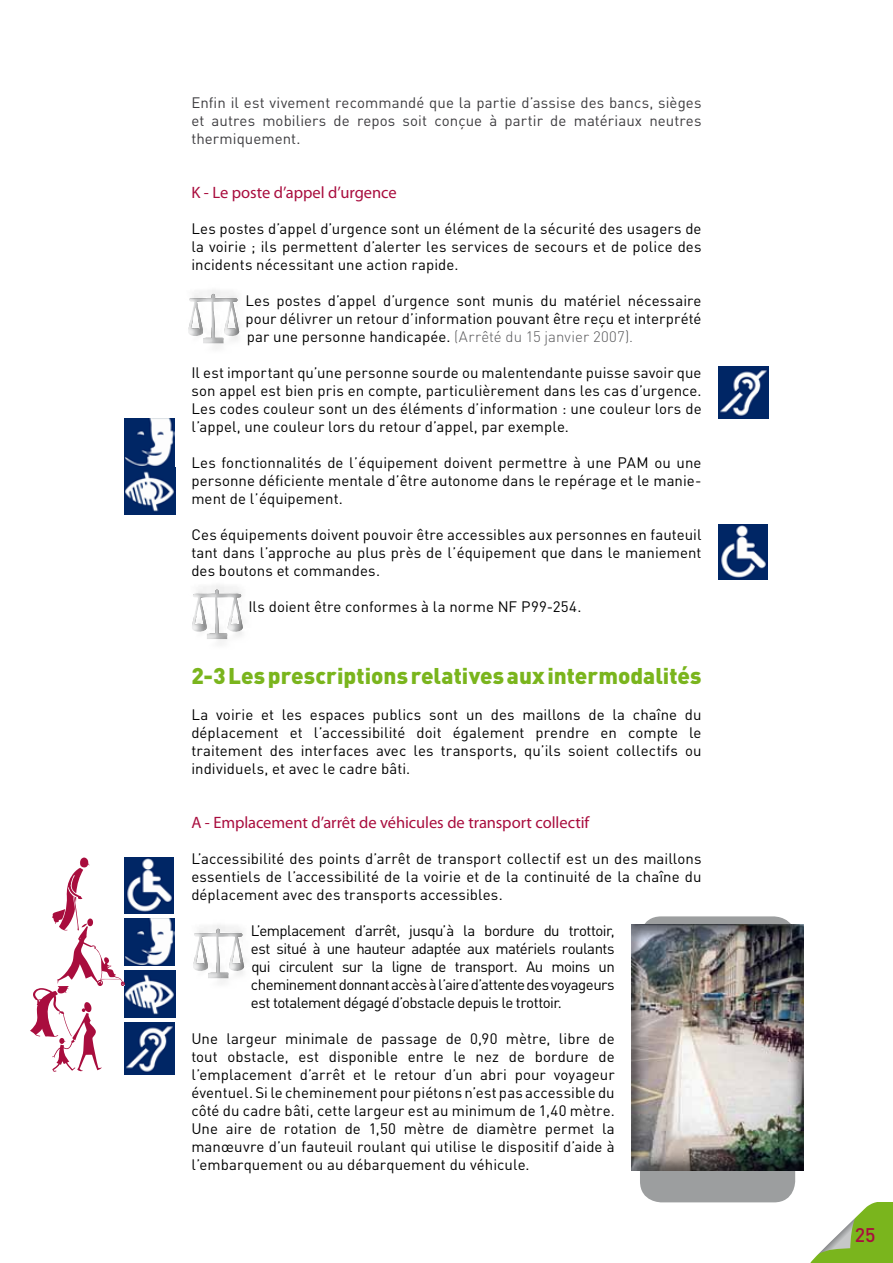
<style>
.page{position:relative;width:893px;height:1263px;background:#fff}
.page>*{position:absolute;margin:0;border:0;box-sizing:border-box;transform-origin:0 0}
.t1{font:900 22.5px "DIN";color:#7ab51d}
.t2{font:500 19.5px "DIN";color:#a90d3e}
.t3{font:16.5px "Myriad Pro";letter-spacing:-.005em;color:#a90d3e}
.t4{font:15px/18px "DIN";letter-spacing:.005em;color:#000;text-align:justify}
.t5{font:15px/18px "DIN";letter-spacing:.005em;color:#3e3d40;text-align:justify}
.s1{font-weight:300;color:#58585a}
</style>
<div class="page">
<div style="left:808px;top:1202px;width:85px;height:61px;background:#7ab51d"></div>
<svg style="left:808px;top:1202px;width:69px;height:61px"></svg>
<div style="left:191px;top:283px;width:64px;height:77px;background:#000;opacity:.75"></div>
<img style="left:125px;top:419px;width:50px;height:95px">
<img style="left:719px;top:524px;width:49px;height:56px">
<img style="left:719px;top:367px;width:49px;height:52px">
<div style="left:640px;top:916px;width:155px;height:286px;background:#9c9e9f;border-radius:21px"></div>
<div style="left:631px;top:922px;width:174px;height:249px;background:#000;opacity:.5"></div>
<div style="left:196px;top:917px;width:64px;height:78px;background:#000;opacity:.75"></div>
<div style="left:195px;top:578px;width:64px;height:78px;background:#000;opacity:.75"></div>
<img style="left:125px;top:971px;width:50px;height:47px">
<img style="left:125px;top:918px;width:49px;height:47px">
<img style="left:125px;top:857px;width:49px;height:56px">
<img style="left:125px;top:1023px;width:49px;height:52px">
<svg style="left:30px;top:857px;width:95px;height:215px"></svg>
<p class="t5" style="left:191px;top:93px;width:512px">Enfin il est vivement recommandé que la partie d’assise des bancs, sièges et autres mobiliers de repos soit conçue à partir de matériaux neutres thermiquement.</p>
<p class="t3" style="left:191px;top:182px;width:207px">K - Le poste d’appel d’urgence</p>
<p class="t4" style="left:191px;top:219px;width:512px">Les postes d’appel d’urgence sont un élément de la sécurité des usagers de la voirie ; ils permettent d’alerter les services de secours et de police des incidents nécessitant une action rapide.</p>
<p class="t4" style="left:245px;top:291px;width:458px">Les postes d’appel d’urgence sont munis du matériel nécessaire pour délivrer un retour d’information pouvant être reçu et interprété par une personne handicapée. <span class="s1">(Arrêté du 15 janvier 2007).</span></p>
<p class="t4" style="left:191px;top:363px;width:512px">Il est important qu’une personne sourde ou malentendante puisse savoir que son appel est bien pris en compte, particulièrement dans les cas d’urgence.<br>Les codes couleur sont un des éléments d’information : une couleur lors de l’appel, une couleur lors du retour d’appel, par exemple.</p>
<p class="t4" style="left:191px;top:453px;width:512px">Les fonctionnalités de l’équipement doivent permettre à une PAM ou une personne déficiente mentale d’être autonome dans le repérage et le manie&shy;ment de l’équipement.</p>
<p class="t4" style="left:191px;top:525px;width:512px">Ces équipements doivent pouvoir être accessibles aux personnes en fauteuil tant dans l’approche au plus près de l’équipement que dans le maniement des boutons et commandes.</p>
<p class="t4" style="left:248px;top:597px;width:335px">Ils doient être conformes à la norme NF P99-254.</p>
<h1 class="t1" style="left:191px;top:661px;width:512px">2-3 Les prescriptions relatives aux intermodalités</h1>
<p class="t4" style="left:191px;top:705px;width:512px">La voirie et les espaces publics sont un des maillons de la chaîne du déplacement et l’accessibilité doit également prendre en compte le traitement des interfaces avec les transports, qu’ils soient collectifs ou individuels, et avec le cadre bâti.</p>
<p class="t3" style="left:191px;top:812px;width:399px">A - Emplacement d’arrêt de véhicules de transport collectif</p>
<p class="t4" style="left:191px;top:849px;width:512px">L’accessibilité des points d’arrêt de transport collectif est un des maillons essentiels de l’accessibilité de la voirie et de la continuité de la chaîne du déplacement avec des transports accessibles.</p>
<p class="t4" style="left:251px;top:921px;width:365px">L’emplacement d’arrêt, jusqu’à la bordure du trottoir, est situé à une hauteur adaptée aux matériels roulants qui circulent sur la ligne de transport. Au moins un cheminement donnant accès à l’aire d’attente des voyageurs est totalement dégagé d’obstacle depuis le trottoir.</p>
<p class="t4" style="left:191px;top:1029px;width:425px">Une largeur minimale de passage de 0,90 mètre, libre de tout obstacle, est disponible entre le nez de bordure de l’emplacement d’arrêt et le retour d’un abri pour voyageur éventuel. Si le cheminement pour piétons n’est pas accessible du côté du cadre bâti, cette largeur est au minimum de 1,40 mètre.<br>Une aire de rotation de 1,50 mètre de diamètre permet la manœuvre d’un fauteuil roulant qui utilise le dispositif d’aide à l’embarquement ou au débarquement du véhicule.</p>
<h2 class="t2" style="left:855px;top:1222px;width:22px">25</h2>
</div>
